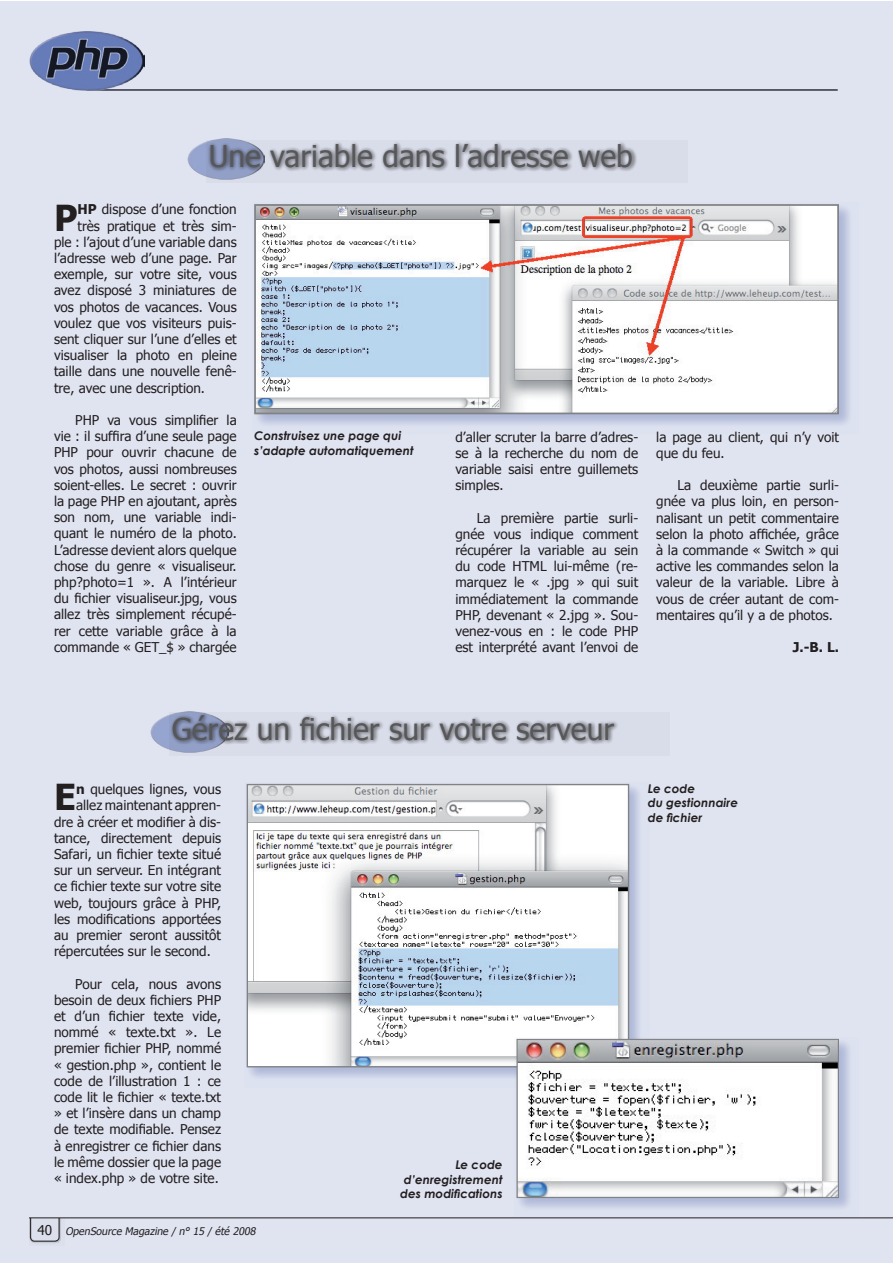
<style>
.page{position:relative;width:893px;height:1263px;background:#fff}
.page>*{position:absolute;margin:0;border:0;box-sizing:border-box;transform-origin:0 0}
.t1{font:700 35.85px "Tahoma";color:#231f20}
.t2{font:30px "Tahoma";color:#57585a}
.t3{font:13.5px/16.2px "Tahoma";color:#231f20;text-align:justify}
.t4{font:700 13.5px "Tahoma";color:#231f20}
.t5{font:italic 700 12px/14.4px "Century Gothic";color:#231f20}
.t6{font:italic 10.5px "Tahoma";color:#231f20}
.s1{font-weight:700}
.s2{font-style:normal;font-size:13.5px}
</style>
<div class="page">
<div style="left:0;top:1px;width:893px;height:1262px;background:#e0e4f1"></div>
<div style="left:252px;top:202px;width:608px;height:234px;background:#253f8e;opacity:.27"></div>
<img style="left:257px;top:207px;width:579px;height:204px">
<div style="left:254px;top:204px;width:585px;height:210px;border:2px solid #808285"></div>
<img style="left:187px;top:139px;width:54px;height:38px">
<img style="left:150px;top:715px;width:19px;height:35px">
<div style="left:207px;top:140px;width:501px;height:52px;background:#231f20;opacity:.75"></div>
<div style="left:169px;top:712px;width:520px;height:52px;background:#231f20;opacity:.75"></div>
<div style="left:245px;top:782px;width:406px;height:307px;background:#253f8e;opacity:.27"></div>
<img style="left:249px;top:786px;width:378px;height:279px">
<div style="left:247px;top:784px;width:382px;height:283px;border:1px solid #808285"></div>
<div style="left:515px;top:1037px;width:345px;height:181px;background:#253f8e;opacity:.27"></div>
<img style="left:518px;top:1041px;width:319px;height:155px">
<div style="left:516px;top:1039px;width:323px;height:159px;border:1px solid #808285"></div>
<hr style="left:29px;top:1217px;width:864px;height:1px;background:#231f20">
<div style="left:29px;top:1219px;width:35px;height:27px;background:#231f20;opacity:.5"></div>
<svg style="left:30px;top:1219px;width:29px;height:22px"></svg>
<h2 class="t2" style="left:209px;top:137px;width:426px">Une variable dans l’adresse web</h2>
<h1 class="t1" style="left:54px;top:195px;width:25px">P</h1>
<p class="t3" style="left:78px;top:201px;width:161px"><span class="s1">HP</span> dispose d’une fonction</p>
<p class="t3" style="left:78px;top:217px;width:161px">très pratique et très sim-</p>
<p class="t3" style="left:54px;top:233px;width:184px">ple : l’ajout d’une variable dans</p>
<p class="t3" style="left:54px;top:250px;width:184px">l’adresse web d’une page. Par</p>
<p class="t3" style="left:54px;top:266px;width:184px">exemple, sur votre site, vous</p>
<p class="t3" style="left:54px;top:282px;width:184px">avez disposé 3 miniatures de</p>
<p class="t3" style="left:54px;top:298px;width:184px">vos photos de vacances. Vous</p>
<p class="t3" style="left:54px;top:314px;width:184px">voulez que vos visiteurs puis-</p>
<p class="t3" style="left:54px;top:331px;width:184px">sent cliquer sur l’une d’elles et</p>
<p class="t3" style="left:54px;top:347px;width:184px">visualiser la photo en pleine</p>
<p class="t3" style="left:54px;top:363px;width:184px">taille dans une nouvelle fenê-</p>
<p class="t3" style="left:54px;top:379px;width:153px">tre, avec une description.</p>
<p class="t3" style="left:54px;top:412px;width:184px;text-indent:21px">PHP va vous simplifier la vie : il suffira d’une seule page PHP pour ouvrir chacune de vos photos, aussi nombreuses soient-elles. Le secret : ouvrir la page PHP en ajoutant, après son nom, une variable indi&shy;quant le numéro de la photo.<br>L’adresse devient alors quelque chose du genre « visualiseur. php?photo=1 ». A l’intérieur du fichier visualiseur.jpg, vous allez très simplement récupé&shy;rer cette variable grâce à la commande « GET_$ » chargée</p>
<p class="t5" style="left:254px;top:428px;width:161px">Construisez une page qui s’adapte automatiquement</p>
<p class="t3" style="left:455px;top:428px;width:184px">d’aller scruter la barre d’adres&shy;se à la recherche du nom de variable saisi entre guillemets simples.</p>
<p class="t3" style="left:455px;top:509px;width:184px;text-indent:21px">La première partie surli&shy;gnée vous indique comment récupérer la variable au sein du code HTML lui-même (re&shy;marquez le « .jpg » qui suit immédiatement la commande PHP, devenant « 2.jpg ». Sou&shy;venez-vous en : le code PHP est interprété avant l’envoi de</p>
<p class="t3" style="left:656px;top:428px;width:184px">la page au client, qui n’y voit que du feu.</p>
<p class="t3" style="left:656px;top:477px;width:184px;text-indent:21px">La deuxième partie surli&shy;gnée va plus loin, en person&shy;nalisant un petit commentaire selon la photo affichée, grâce à la commande « Switch » qui active les commandes selon la valeur de la variable. Libre à vous de créer autant de com&shy;mentaires qu’il y a de photos.</p>
<p class="t4" style="left:793px;top:639px;width:48px">J.-B. L.</p>
<h2 class="t2" style="left:172px;top:710px;width:444px">Gérez un fichier sur votre serveur</h2>
<h1 class="t1" style="left:54px;top:774px;width:24px">E</h1>
<p class="t3" style="left:76px;top:781px;width:147px"><span class="s1">n</span> quelques lignes, vous</p>
<p class="t3" style="left:76px;top:797px;width:147px">allez maintenant appren-</p>
<p class="t3" style="left:54px;top:813px;width:169px">dre à créer et modifier à dis-</p>
<p class="t3" style="left:54px;top:829px;width:169px">tance, directement depuis</p>
<p class="t3" style="left:54px;top:845px;width:169px">Safari, un fichier texte situé</p>
<p class="t3" style="left:54px;top:862px;width:169px">sur un serveur. En intégrant</p>
<p class="t3" style="left:54px;top:878px;width:169px">ce fichier texte sur votre site</p>
<p class="t3" style="left:54px;top:894px;width:169px">web, toujours grâce à PHP,</p>
<p class="t3" style="left:54px;top:910px;width:169px">les modifications apportées</p>
<p class="t3" style="left:54px;top:926px;width:169px">au premier seront aussitôt</p>
<p class="t3" style="left:54px;top:943px;width:158px">répercutées sur le second.</p>
<p class="t3" style="left:54px;top:975px;width:169px;text-indent:21px">Pour cela, nous avons besoin de deux fichiers PHP et d’un fichier texte vide, nommé « texte.txt ». Le premier fichier PHP, nommé « gestion.php », contient le code de l’illustration 1 : ce code lit le fichier « texte.txt » et l’insère dans un champ de texte modifiable. Pensez à enregistrer ce fichier dans le même dossier que la page « index.php » de votre site.</p>
<p class="t6" style="left:38px;top:1224px;width:222px"><span class="s2">4 0</span> OpenSource Magazine / n° 15 / été 2008</p>
<p class="t5" style="left:400px;top:1157px;width:104px;text-align:right">Le code d’enregistrement des modifications</p>
<p class="t5" style="left:648px;top:781px;width:92px">Le code<br>du gestionnaire de fichier</p>
</div>
